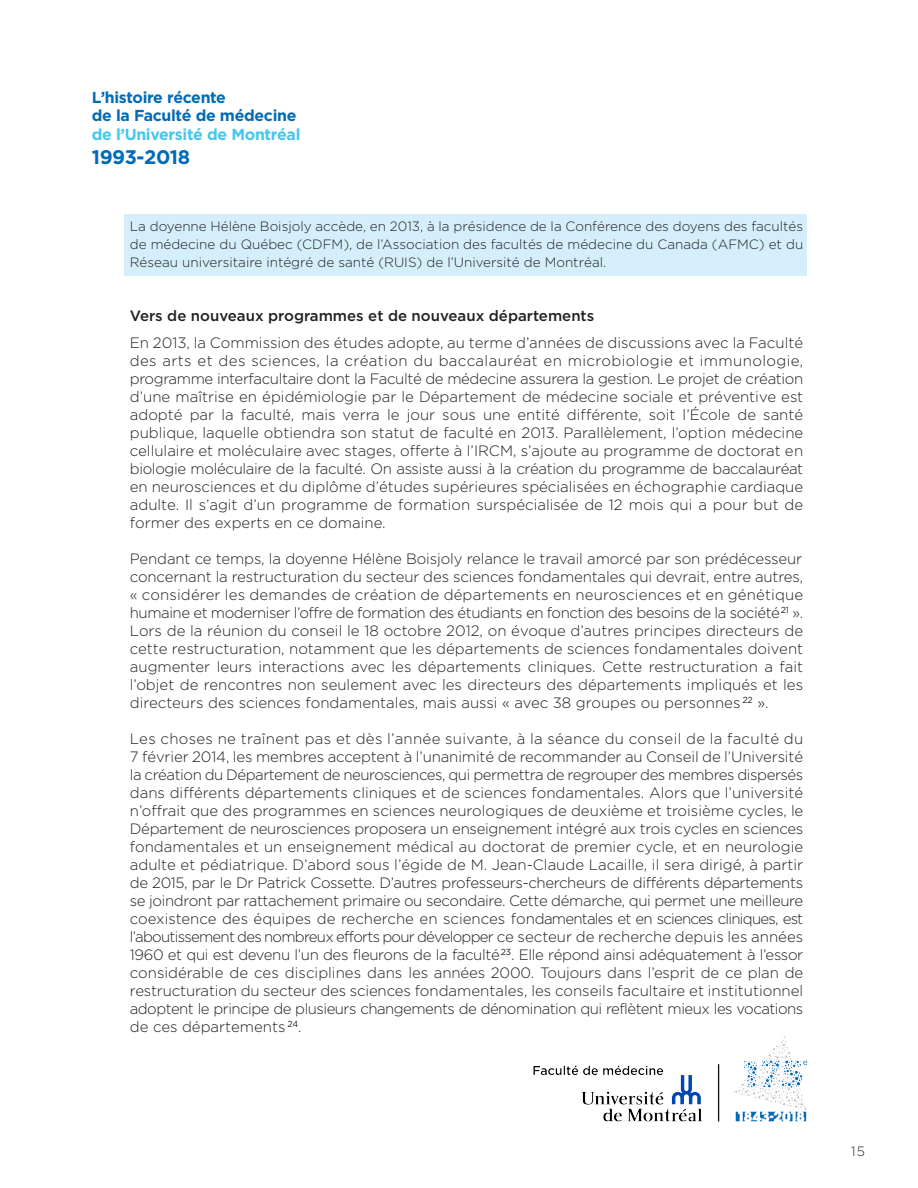
<style>
.page{position:relative;width:918px;height:1188px;background:#fff}
.page>*{position:absolute;margin:0;border:0;box-sizing:border-box;transform-origin:0 0}
.t1{font:700 19.65px "Gotham HTF";letter-spacing:-.02em;color:#006bb6}
.t2{font:700 15.9px/18.1px "Gotham HTF";letter-spacing:-.02em;color:#006bb6}
.t3{font:700 15.9px "Gotham HTF";letter-spacing:-.02em;color:#44c7ee}
.t4{font:300 15px/18px "Gotham HTF";color:#231f20;text-align:justify}
.t5{font:500 15px "Gotham HTF";color:#231f20}
.t6{font:300 13.5px/18px "Gotham HTF";color:#231f20;text-align:justify}
</style>
<div class="page">
<img style="left:533px;top:1036px;width:275px;height:86px">
<div style="left:124px;top:215px;width:683px;height:61px;background:#d4effb"></div>
<p class="t2" style="left:92px;top:88px;width:206px">L’histoire récente<br>de la Faculté de médecine</p>
<p class="t3" style="left:92px;top:125px;width:210px">de l’Université de Montréal</p>
<h1 class="t1" style="left:92px;top:145px;width:100px">1993-2018</h1>
<p class="t6" style="left:130px;top:217px;width:675px">La doyenne Hélène Boisjoly accède, en 2013, à la présidence de la Conférence des doyens des facultés de médecine du Québec (CDFM), de l’Association des facultés de médecine du Canada (AFMC) et du Réseau universitaire intégré de santé (RUIS) de l’Université de Montréal.</p>
<p class="t5" style="left:130px;top:307px;width:466px">Vers de nouveaux programmes et de nouveaux départements</p>
<p class="t4" style="left:130px;top:333px;width:675px">En 2013, la Commission des études adopte, au terme d’années de discussions avec la Faculté des arts et des sciences, la création du baccalauréat en microbiologie et immunologie, programme interfacultaire dont la Faculté de médecine assurera la gestion. Le projet de création d’une maîtrise en épidémiologie par le Département de médecine sociale et préventive est adopté par la faculté, mais verra le jour sous une entité différente, soit l’École de santé publique, laquelle obtiendra son statut de faculté en 2013. Parallèlement, l’option médecine cellulaire et moléculaire avec stages, offerte à l’IRCM, s’ajoute au programme de doctorat en biologie moléculaire de la faculté. On assiste aussi à la création du programme de baccalauréat en neurosciences et du diplôme d’études supérieures spécialisées en échographie cardiaque adulte. Il s’agit d’un programme de formation surspécialisée de 12 mois qui a pour but de former des experts en ce domaine.</p>
<p class="t4" style="left:130px;top:549px;width:675px">Pendant ce temps, la doyenne Hélène Boisjoly relance le travail amorcé par son prédécesseur concernant la restructuration du secteur des sciences fondamentales qui devrait, entre autres, « considérer les demandes de création de départements en neurosciences et en génétique humaine et moderniser l’offre de formation des étudiants en fonction des besoins de la société<sup>21</sup> ».<br>Lors de la réunion du conseil le 18 octobre 2012, on évoque d’autres principes directeurs de cette restructuration, notamment que les départements de sciences fondamentales doivent augmenter leurs interactions avec les départements cliniques. Cette restructuration a fait l’objet de rencontres non seulement avec les directeurs des départements impliqués et les directeurs des sciences fondamentales, mais aussi « avec 38 groupes ou personnes <sup>22</sup> ».</p>
<p class="t4" style="left:130px;top:729px;width:675px">Les choses ne traînent pas et dès l’année suivante, à la séance du conseil de la faculté du 7 février 2014, les membres acceptent à l’unanimité de recommander au Conseil de l’Université la création du Département de neurosciences, qui permettra de regrouper des membres dispersés dans différents départements cliniques et de sciences fondamentales. Alors que l’université n’offrait que des programmes en sciences neurologiques de deuxième et troisième cycles, le Département de neurosciences proposera un enseignement intégré aux trois cycles en sciences fondamentales et un enseignement médical au doctorat de premier cycle, et en neurologie adulte et pédiatrique. D’abord sous l’égide de M. Jean-Claude Lacaille, il sera dirigé, à partir de 2015, par le Dr Patrick Cossette. D’autres professeurs-chercheurs de différents départements se joindront par rattachement primaire ou secondaire. Cette démarche, qui permet une meilleure coexistence des équipes de recherche en sciences fondamentales et en sciences cliniques, est l’aboutissement des nombreux efforts pour développer ce secteur de recherche depuis les années 1960 et qui est devenu l’un des fleurons de la faculté<sup>23</sup>. Elle répond ainsi adéquatement à l’essor considérable de ces disciplines dans les années 2000. Toujours dans l’esprit de ce plan de restructuration du secteur des sciences fondamentales, les conseils facultaire et institutionnel adoptent le principe de plusieurs changements de dénomination qui reflètent mieux les vocations de ces départements <sup>24</sup>.</p>
<p class="t6" style="left:851px;top:1142px;width:15px">15</p>
</div>
